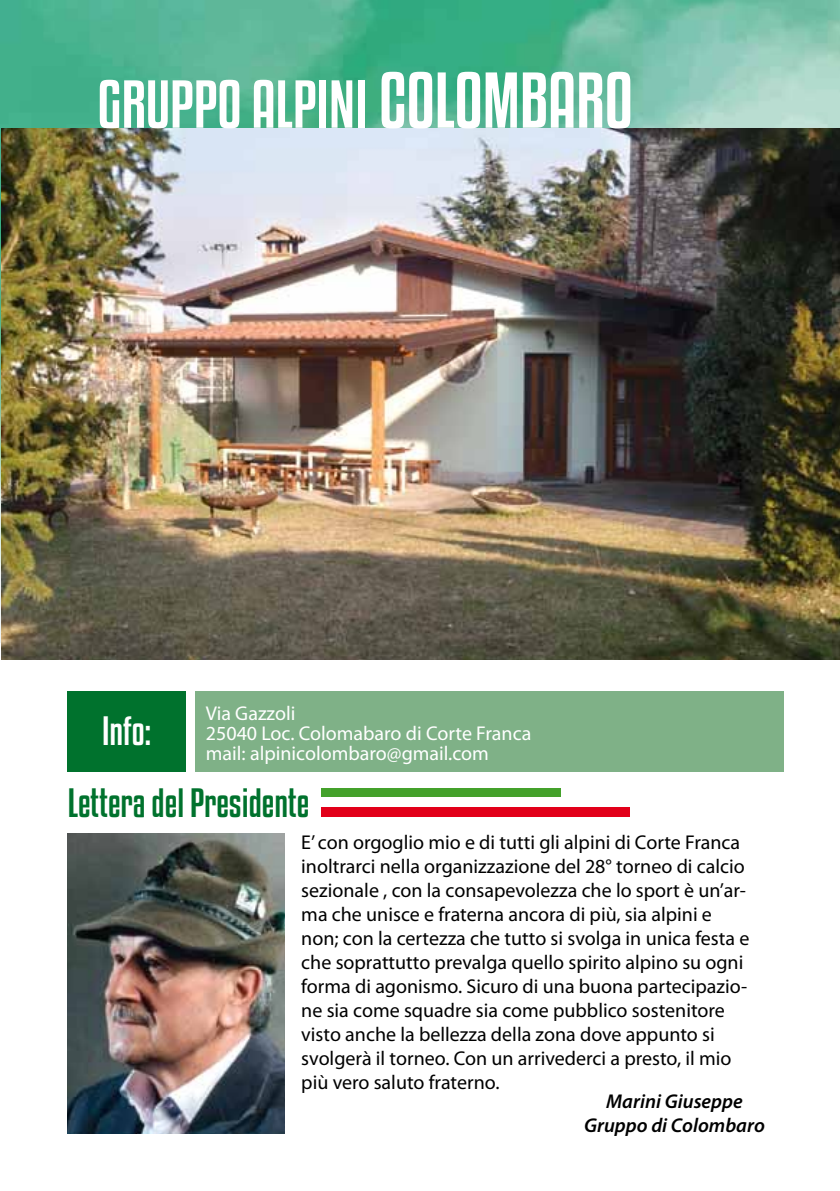
<style>
.page{position:relative;width:840px;height:1191px;background:#fff}
.page>*{position:absolute;margin:0;border:0;box-sizing:border-box;transform-origin:0 0}
.t1{font:60px "Kenyan Coffee Rg";color:#fff}
.t2{font:36px "Kenyan Coffee Rg";color:#00722d}
.t3{font:36px "Kenyan Coffee Rg";color:#fff}
.t4{font:20px/24px "Myriad Pro";color:#000}
.t5{font:20px/20px "Myriad Pro";color:#fff}
.t6{font:italic 600 20px/24px "Myriad Pro";color:#000;text-align:center}
.s1{font-size:70px}
</style>
<div class="page">
<img style="left:0;top:0;width:839px;height:642px">
<img style="left:68px;top:833px;width:217px;height:300px">
<img style="left:2px;top:129px;width:837px;height:531px">
<div style="left:195px;top:691px;width:587px;height:80px;background:#7fb187"></div>
<div style="left:68px;top:691px;width:118px;height:80px;background:#00722d"></div>
<div style="left:321px;top:788px;width:239px;height:9px;background:#44a12b"></div>
<div style="left:321px;top:807px;width:308px;height:9px;background:#e2001a"></div>
<h1 class="t1" style="left:98px;top:64px;width:536px">GRUPPO ALPINI <span class="s1">COLOMBARO</span></h1>
<h2 class="t3" style="left:102px;top:707px;width:51px">Info:</h2>
<p class="t5" style="left:206px;top:703px;width:327px">Via Gazzoli<br>25040 Loc. Colomabaro di Corte Franca mail: alpinicolombaro@gmail.com</p>
<h2 class="t2" style="left:68px;top:778px;width:243px">Lettera del Presidente</h2>
<p class="t4" style="left:301px;top:829px;width:449px">E’ con orgoglio mio e di tutti gli alpini di Corte Franca inoltrarci nella organizzazione del 28° torneo di calcio sezionale , con la consapevolezza che lo sport è un’ar&shy;ma che unisce e fraterna ancora di più, sia alpini e non; con la certezza che tutto si svolga in unica festa e che soprattutto prevalga quello spirito alpino su ogni forma di agonismo. Sicuro di una buona partecipazio&shy;ne sia come squadre sia come pubblico sostenitore visto anche la bellezza della zona dove appunto si svolgerà il torneo. Con un arrivederci a presto, il mio più vero saluto fraterno.</p>
<p class="t6" style="left:583px;top:1088px;width:182px">Marini Giuseppe<br>Gruppo di Colombaro</p>
</div>
